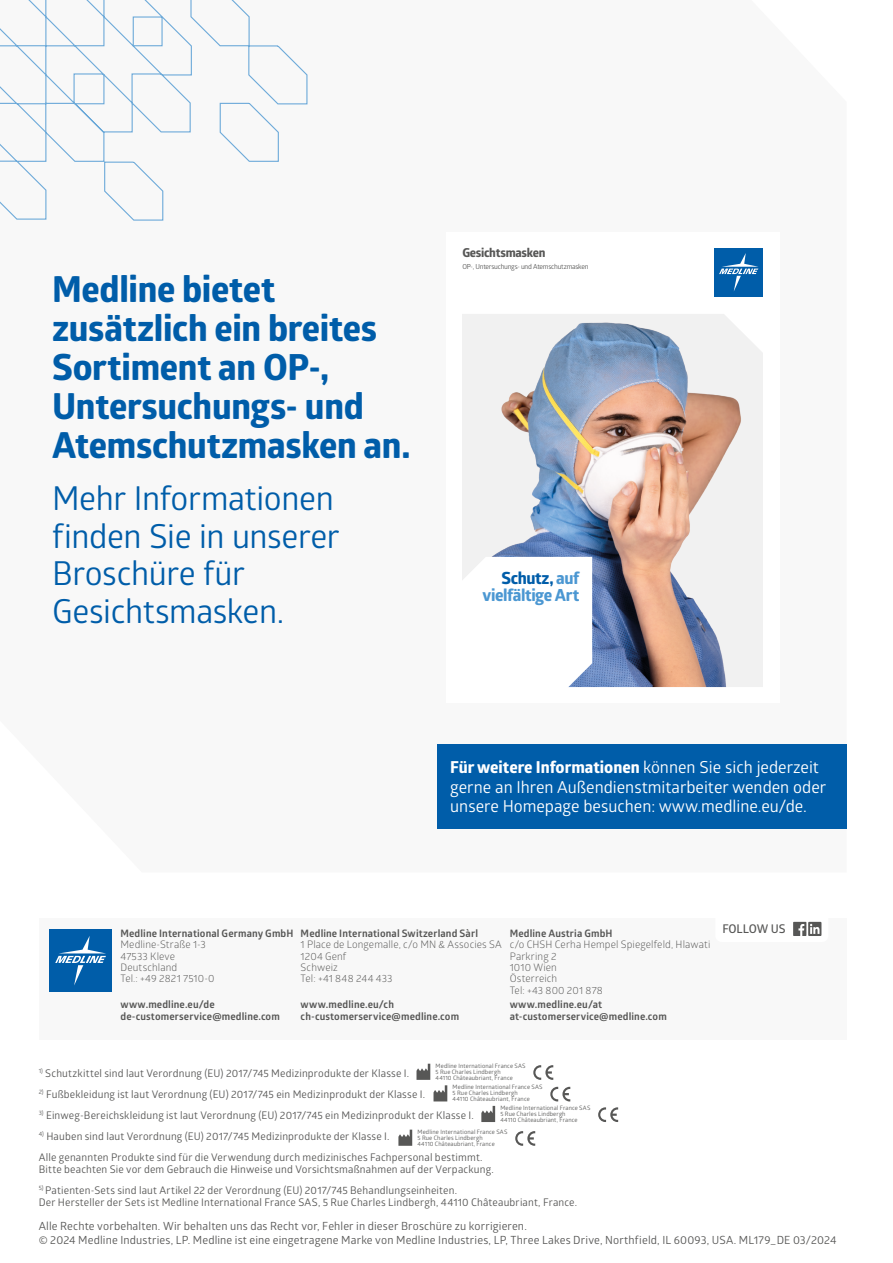
<style>
.page{position:relative;width:893px;height:1263px;background:#fff}
.page>*{position:absolute;margin:0;border:0;box-sizing:border-box;transform-origin:0 0}
.t1{font:700 36px/39px "Globerx";letter-spacing:-.01em;color:#005da9}
.t2{font:33px/37.5px "Glober";letter-spacing:-.015em;color:#005da9}
.t3{font:700 16.65px/17.9px "Globerx";letter-spacing:-.025em;color:#4b97d2;text-align:right}
.t4{font:16.5px/19.5px "Glober";color:#fff}
.t5{font:700 16.5px "Globerx";color:#fff}
.t6{font:700 12.3px "Globerx";letter-spacing:-.025em;color:#575756}
.t7{font:600 12px "Glober";letter-spacing:-.01em;color:#575756}
.t8{font:11.25px/13.5px "Glober";letter-spacing:.015em;color:#575756}
.t9{font:10.5px/21px "Glober";letter-spacing:.015em;color:#575756}
.t10{font:700 10.35px/11.4px "Glober";letter-spacing:.01em;color:#575756}
.t11{font:10.35px/11.4px "Glober";letter-spacing:.015em;color:#575756}
.t12{font:6.9px "Glober";letter-spacing:-.035em;color:#575756}
.t13{font:6px/6px "Glober";letter-spacing:.02em;color:#575756}
.s1{color:#005da9}
.s2{font-family:"Glober";font-weight:400}
</style>
<div class="page">
<div style="left:39px;top:919px;width:808px;height:121px;background:#f8f8f8"></div>
<div style="left:715px;top:909px;width:113px;height:33px;background:#fff;border-radius:6px"></div>
<svg style="left:808px;top:922px;width:13px;height:14px"></svg>
<svg style="left:810px;top:924px;width:9px;height:10px"></svg>
<div style="left:793px;top:922px;width:13px;height:14px;background:#575756"></div>
<svg style="left:798px;top:924px;width:6px;height:12px"></svg>
<div style="left:437px;top:744px;width:410px;height:84px;background:#005da9"></div>
<svg style="left:0;top:0;width:308px;height:221px"></svg>
<img style="left:462px;top:248px;width:301px;height:440px">
<div style="left:715px;top:248px;width:48px;height:48px;background:#005da9"></div>
<svg style="left:719px;top:253px;width:39px;height:38px"></svg>
<svg style="left:712px;top:302px;width:51px;height:62px"></svg>
<svg style="left:462px;top:557px;width:130px;height:131px"></svg>
<svg style="left:533px;top:1065px;width:20px;height:15px"></svg>
<svg style="left:416px;top:1064px;width:31px;height:37px"></svg>
<svg style="left:550px;top:1087px;width:20px;height:14px"></svg>
<svg style="left:481px;top:1106px;width:14px;height:16px"></svg>
<svg style="left:598px;top:1107px;width:20px;height:15px"></svg>
<svg style="left:398px;top:1129px;width:14px;height:17px"></svg>
<svg style="left:515px;top:1131px;width:20px;height:15px"></svg>
<div style="left:49px;top:929px;width:63px;height:63px;background:#005da9"></div>
<svg style="left:55px;top:936px;width:51px;height:49px"></svg>
<h1 class="t1" style="left:52px;top:269px;width:360px">Medline bietet zusätzlich ein breites<br>Sortiment an OP-,<br>Untersuchungs- und<br>Atemschutzmasken an.</h1>
<h2 class="t2" style="left:52px;top:478px;width:289px">Mehr Informationen finden Sie in unserer<br>Broschüre für<br>Gesichtsmasken.</h2>
<p class="t6" style="left:462px;top:244px;width:85px">Gesichtsmasken</p>
<p class="t12" style="left:462px;top:262px;width:128px">OP-, Untersuchungs- und Atemschutzmasken</p>
<h3 class="t3" style="left:483px;top:568px;width:98px"><span class="s1">Schutz,</span> auf vielfältige Art</h3>
<h3 class="t5" style="left:450px;top:755px;width:370px">Für weitere Informationen <span class="s2">können Sie sich jederzeit</span></h3>
<h3 class="t4" style="left:450px;top:776px;width:377px">gerne an Ihren Außendienstmitarbeiter wenden oder unsere Homepage besuchen: www.medline.eu/de.</h3>
<p class="t10" style="left:120px;top:927px;width:175px">Medline International Germany GmbH</p>
<p class="t11" style="left:120px;top:938px;width:96px">Medline-Straße 1-3<br>47533 Kleve<br>Deutschland<br>Tel.: +49 2821 7510-0</p>
<p class="t10" style="left:120px;top:999px;width:161px">www.medline.eu/de de-customerservice@medline.com</p>
<p class="t10" style="left:301px;top:927px;width:179px">Medline International Switzerland Sàrl</p>
<p class="t11" style="left:301px;top:938px;width:203px">1 Place de Longemalle, c/o MN &amp; Associes SA<br>1204 Genf<br>Schweiz<br>Tel: +41 848 244 433</p>
<p class="t10" style="left:301px;top:999px;width:160px">www.medline.eu/ch ch-customerservice@medline.com</p>
<p class="t10" style="left:510px;top:927px;width:104px">Medline Austria GmbH</p>
<p class="t11" style="left:510px;top:938px;width:202px">c/o CHSH Cerha Hempel Spiegelfeld, Hlawati<br>Parkring 2<br>1010 Wien<br>Österreich<br>Tel: +43 800 201 878</p>
<p class="t10" style="left:510px;top:999px;width:159px">www.medline.eu/at at-customerservice@medline.com</p>
<p class="t7" style="left:722px;top:921px;width:65px">FOLLOW US</p>
<p class="t13" style="left:436px;top:1062px;width:91px">Medline International France SAS<br>5 Rue Charles Lindbergh<br>44110 Châteaubriant, France</p>
<p class="t13" style="left:453px;top:1084px;width:91px">Medline International France SAS<br>5 Rue Charles Lindbergh<br>44110 Châteaubriant, France</p>
<p class="t13" style="left:500px;top:1105px;width:91px">Medline International France SAS<br>5 Rue Charles Lindbergh<br>44110 Châteaubriant, France</p>
<p class="t13" style="left:418px;top:1128px;width:91px">Medline International France SAS<br>5 Rue Charles Lindbergh<br>44110 Châteaubriant, France</p>
<p class="t9" style="left:39px;top:1062px;width:372px"><sup>1)</sup> Schutzkittel sind laut Verordnung (EU) 2017/745 Medizinprodukte der Klasse I.</p>
<p class="t9" style="left:39px;top:1083px;width:388px"><sup>2)</sup> Fußbekleidung ist laut Verordnung (EU) 2017/745 ein Medizinprodukt der Klasse I.</p>
<p class="t9" style="left:39px;top:1104px;width:437px"><sup>3)</sup> Einweg-Bereichskleidung ist laut Verordnung (EU) 2017/745 ein Medizinprodukt der Klasse I.</p>
<p class="t9" style="left:39px;top:1125px;width:445px"><sup>4)</sup> Hauben sind laut Verordnung (EU) 2017/745 Medizinprodukte der Klasse I.<br>Alle genannten Produkte sind für die Verwendung durch medizinisches Fachpersonal bestimmt.</p>
<p class="t9" style="left:39px;top:1158px;width:457px">Bitte beachten Sie vor dem Gebrauch die Hinweise und Vorsichtsmaßnahmen auf der Verpackung.</p>
<p class="t9" style="left:39px;top:1183px;width:540px;line-height:12px"><sup>5)</sup> Patienten-Sets sind laut Artikel 22 der Verordnung (EU) 2017/745 Behandlungseinheiten.<br>Der Hersteller der Sets ist Medline International France SAS, 5 Rue Charles Lindbergh, 44110 Châteaubriant, France.</p>
<p class="t8" style="left:39px;top:1219px;width:799px">Alle Rechte vorbehalten. Wir behalten uns das Recht vor, Fehler in dieser Broschüre zu korrigieren.<br>© 2024 Medline Industries, LP. Medline ist eine eingetragene Marke von Medline Industries, LP, Three Lakes Drive, Northfield, IL 60093, USA. ML179_DE 03/2024</p>
</div>
